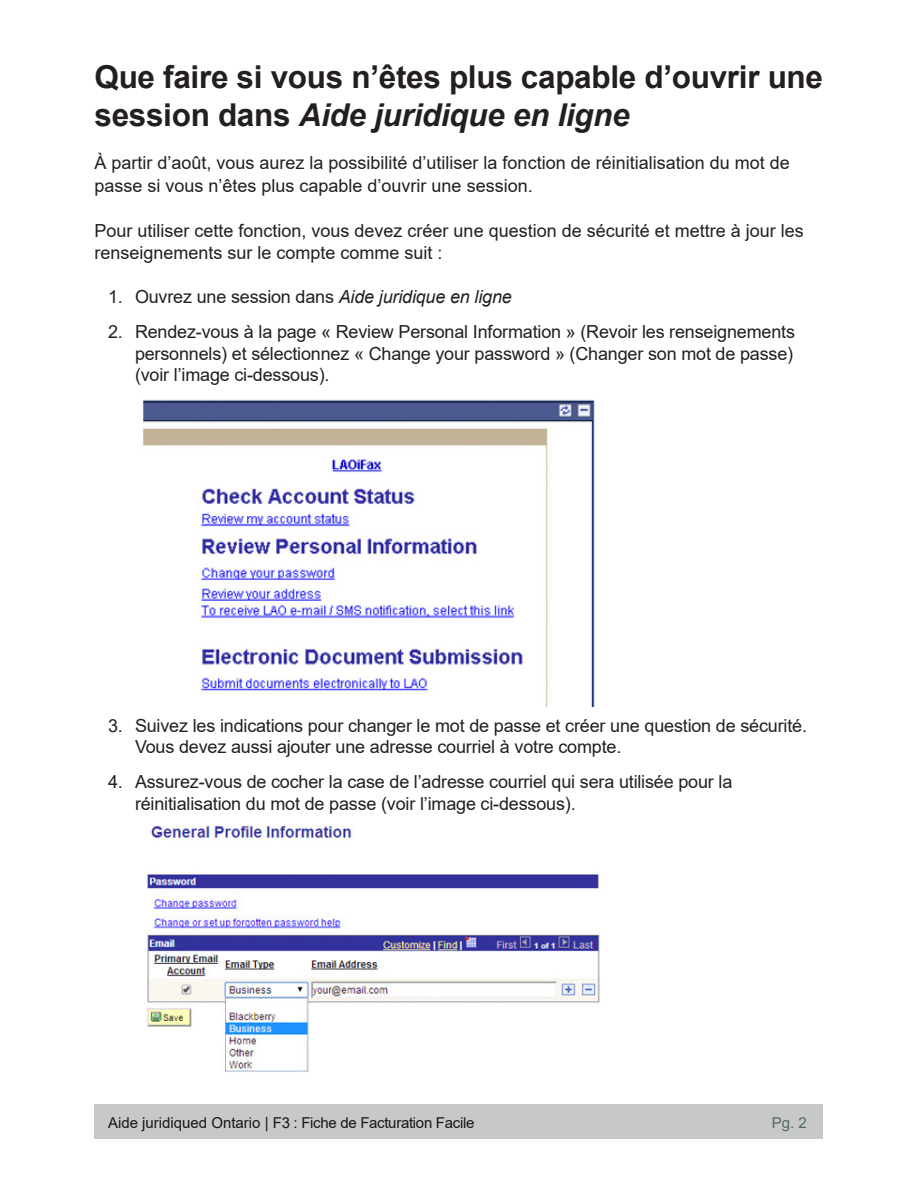
<style>
.page{position:relative;width:918px;height:1188px;background:#fff}
.page>*{position:absolute;margin:0;border:0;box-sizing:border-box;transform-origin:0 0}
.Heading_2{font:700 31.5px/37.8px "Arial";letter-spacing:-.01em;color:#231f20}
.t1{font:18px/21.6px "Arial";letter-spacing:-.01em;color:#231f20}
.t2{font:15px "Arial";letter-spacing:-.02em;color:#171717}
.t3{font:15px "Arial";color:#546964}
.s1{font-style:italic}
</style>
<div class="page">
<div style="left:94px;top:1104px;width:730px;height:34px;background:#c6c8c9"></div>
<img style="left:143px;top:399px;width:452px;height:307px">
<img style="left:145px;top:825px;width:455px;height:247px">
<h2 class="Heading_2" style="left:94px;top:58px;width:730px">Que faire si vous n’êtes plus capable d’ouvrir une session dans <span class="s1">Aide juridique en ligne</span></h2>
<p class="t1" style="left:94px;top:151px;width:697px;line-height:22.5px">À partir d’août, vous aurez la possibilité d’utiliser la fonction de réinitialisation du mot de passe si vous n’êtes plus capable d’ouvrir une session.</p>
<p class="t1" style="left:94px;top:219px;width:711px;line-height:22.5px">Pour utiliser cette fonction, vous devez créer une question de sécurité et mettre à jour les renseignements sur le compte comme suit :</p>
<p class="t1" style="left:108px;top:286px;width:405px">1. Ouvrez une session dans <span class="s1">Aide juridique en ligne</span></p>
<p class="t1" style="left:135px;top:321px;width:662px;text-align:justify;text-indent:-27px">2. Rendez-vous à la page « Review Personal Information » (Revoir les renseignements personnels) et sélectionnez « Change your password » (Changer son mot de passe) (voir l’image ci-dessous).</p>
<p class="t1" style="left:135px;top:714px;width:674px;text-indent:-27px">3. Suivez les indications pour changer le mot de passe et créer une question de sécurité.<br>Vous devez aussi ajouter une adresse courriel à votre compte.</p>
<p class="t1" style="left:135px;top:771px;width:599px;text-indent:-27px">4. Assurez-vous de cocher la case de l’adresse courriel qui sera utilisée pour la réinitialisation du mot de passe (voir l’image ci-dessous).</p>
<p class="t2" style="left:108px;top:1112px;width:368px">Aide juridiqued Ontario | F3 : Fiche de Facturation Facile</p>
<p class="t3" style="left:772px;top:1112px;width:37px">Pg. 2</p>
</div>
